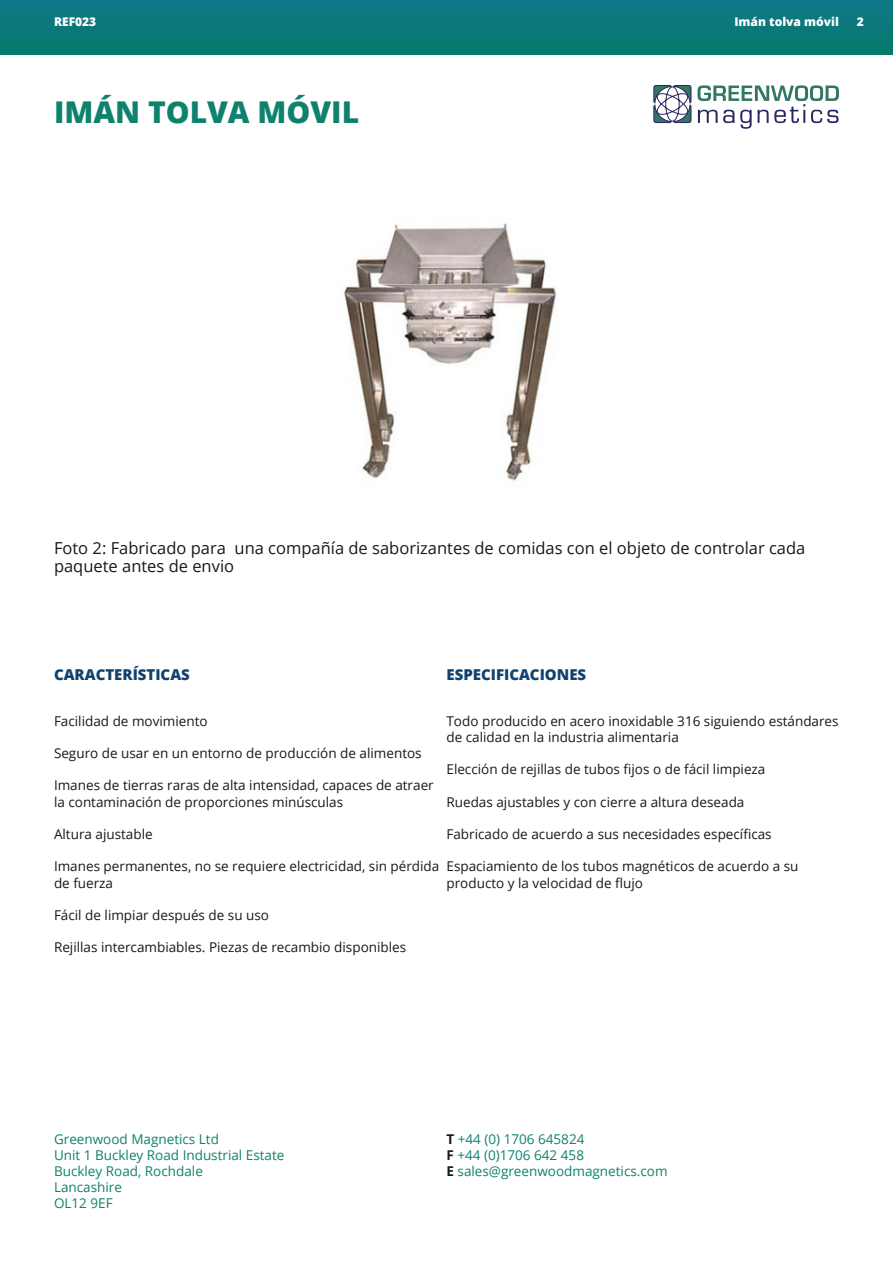
<style>
.page{position:relative;width:893px;height:1263px;background:#fff}
.page>*{position:absolute;margin:0;border:0;box-sizing:border-box;transform-origin:0 0}
.t1{font:800 30px "Open Sans";color:#0e826d}
.t2{font:16.5px/18px "Open Sans";color:#15191c}
.t3{font:800 15px "Open Sans";color:#10426f}
.t4{font:13.5px/16.2px "Open Sans";color:#15191c}
.t5{font:13.5px "Open Sans";color:#0e826d}
.t6{font:800 12px "Open Sans";color:#fff}
.s1{font-weight:700;color:#15191c}
</style>
<div class="page">
<svg style="left:653px;top:85px;width:186px;height:44px"></svg>
<img style="left:344px;top:223px;width:213px;height:259px">
<div style="left:0;top:0;width:893px;height:54px;background:linear-gradient(to bottom,#107789,#05796c)"></div>
<p class="t6" style="left:54px;top:13px;width:44px">REF023</p>
<p class="t6" style="left:734px;top:13px;width:106px">Imán tolva móvil</p>
<p class="t6" style="left:857px;top:13px;width:9px">2</p>
<p class="t1" style="left:54px;top:89px;width:307px">IMÁN TOLVA MÓVIL</p>
<p class="t2" style="left:54px;top:539px;width:753px">Foto 2: Fabricado para una compañía de saborizantes de comidas con el objeto de controlar cada paquete antes de envio</p>
<p class="t3" style="left:54px;top:663px;width:137px">CARACTERÍSTICAS</p>
<p class="t3" style="left:446px;top:663px;width:141px">ESPECIFICACIONES</p>
<p class="t4" style="left:54px;top:712px;width:155px">Facilidad de movimiento</p>
<p class="t4" style="left:54px;top:745px;width:369px">Seguro de usar en un entorno de producción de alimentos</p>
<p class="t4" style="left:54px;top:777px;width:381px">Imanes de tierras raras de alta intensidad, capaces de atraer la contaminación de proporciones minúsculas</p>
<p class="t4" style="left:54px;top:826px;width:100px">Altura ajustable</p>
<p class="t4" style="left:54px;top:858px;width:387px">Imanes permanentes, no se requiere electricidad, sin pérdida de fuerza</p>
<p class="t4" style="left:54px;top:907px;width:217px">Fácil de limpiar después de su uso</p>
<p class="t4" style="left:54px;top:939px;width:354px">Rejillas intercambiables. Piezas de recambio disponibles</p>
<p class="t4" style="left:446px;top:712px;width:394px">Todo producido en acero inoxidable 316 siguiendo estándares de calidad en la industria alimentaria</p>
<p class="t4" style="left:446px;top:761px;width:320px">Elección de rejillas de tubos fijos o de fácil limpieza</p>
<p class="t4" style="left:446px;top:793px;width:299px">Ruedas ajustables y con cierre a altura deseada</p>
<p class="t4" style="left:446px;top:826px;width:327px">Fabricado de acuerdo a sus necesidades específicas</p>
<p class="t4" style="left:446px;top:858px;width:354px">Espaciamiento de los tubos magnéticos de acuerdo a su producto y la velocidad de flujo</p>
<p class="t5" style="left:54px;top:1129px;width:166px">Greenwood Magnetics Ltd</p>
<p class="t5" style="left:54px;top:1146px;width:232px">Unit 1 Buckley Road Industrial Estate</p>
<p class="t5" style="left:54px;top:1162px;width:150px">Buckley Road, Rochdale</p>
<p class="t5" style="left:54px;top:1178px;width:69px">Lancashire</p>
<p class="t5" style="left:54px;top:1194px;width:60px">OL12 9EF</p>
<p class="t5" style="left:446px;top:1129px;width:139px"><span class="s1">T</span> +44 (0) 1706 645824</p>
<p class="t5" style="left:446px;top:1146px;width:139px"><span class="s1">F</span> +44 (0)1706 642 458</p>
<p class="t5" style="left:446px;top:1162px;width:223px"><span class="s1">E</span> sales@greenwoodmagnetics.com</p>
</div>
